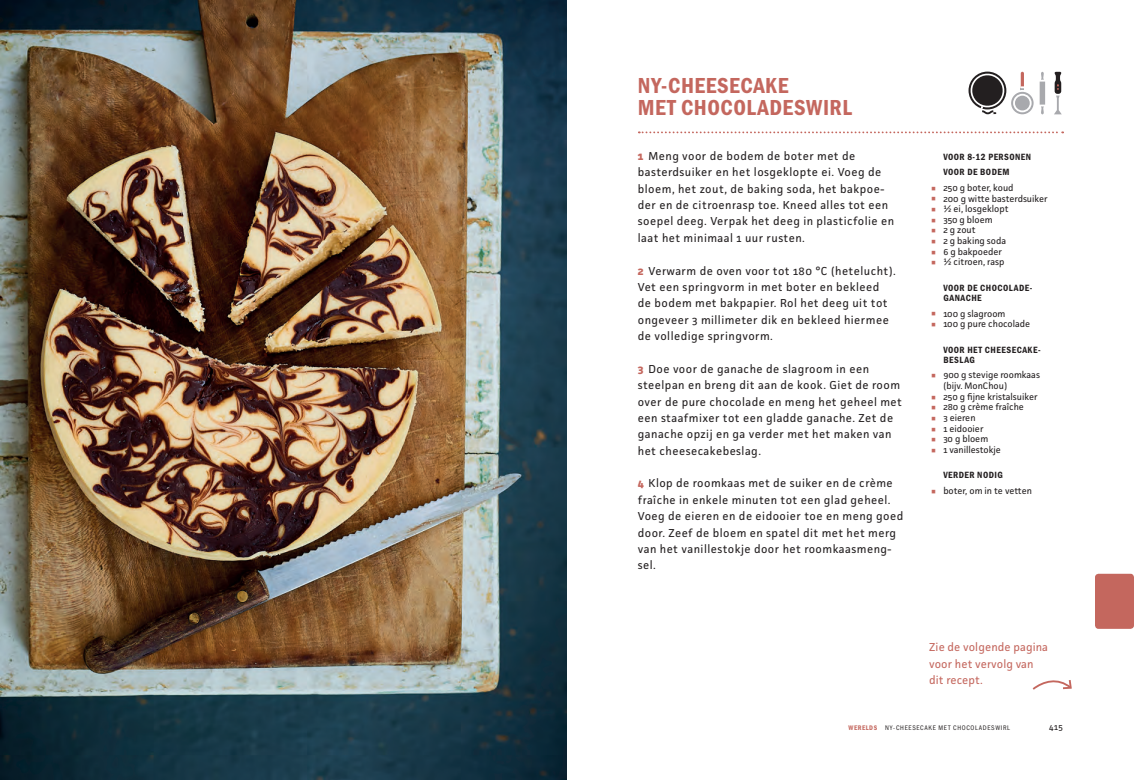
<style>
.page{position:relative;width:1134px;height:780px;background:#fff}
.page>*{position:absolute;margin:0;border:0;box-sizing:border-box;transform-origin:0 0}
.t1{font:32.62px "Franklin Gothic URW Con Boo";color:#c4675e;scale:1.15 1}
.t2{font:22.5px/21.2px "Franklin Gothic URW Con Dem";letter-spacing:.02em;color:#c4675e}
.t3{font:11.5px/16.4px "Facit";letter-spacing:.04em;color:#231f20}
.t4{font:11.5px/16.4px "Facit";letter-spacing:.01em;color:#c4675e}
.t5{font:9.38px/10.6px "Facit";color:#231f20}
.t6{font:9.38px/10.1px "Franklin Gothic URW Con Dem";letter-spacing:.05em;color:#231f20}
.t7{font:9.12px "Facit";color:#231f20}
.t8{font:6.88px "Franklin Gothic URW Con Boo";color:#231f20}
.s1{font-weight:700;font-size:11.75px;color:#c4675e}
.s2{font-family:"Franklin Gothic URW Con Dem";color:#c4675e}
</style>
<div class="page">
<div style="left:1095px;top:573px;width:39px;height:55px;background:#c4675e;border-radius:4px"></div>
<svg style="left:639px;top:131px;width:424px;height:2px"></svg>
<svg style="left:968px;top:71px;width:78px;height:44px"></svg>
<svg style="left:1054px;top:71px;width:8px;height:43px"></svg>
<img style="left:0;top:1px;width:567px;height:778px">
<svg style="left:1032px;top:680px;width:40px;height:10px"></svg>
<h2 class="t2" style="left:638px;top:74px;width:216px">NY-CHEESECAKE<br>MET CHOCOLADESWIRL</h2>
<p class="t3" style="left:638px;top:147px;width:258px"><span class="s1">1</span> Meng voor de bodem de boter met de basterdsuiker en het losgeklopte ei. Voeg de bloem, het zout, de baking soda, het bakpoe&shy;der en de citroenrasp toe. Kneed alles tot een soepel deeg. Verpak het deeg in plasticfolie en laat het minimaal 1 uur rusten.</p>
<p class="t3" style="left:638px;top:262px;width:259px"><span class="s1">2</span> Verwarm de oven voor tot 180 °C (hetelucht).<br>Vet een springvorm in met boter en bekleed<br>de bodem met bakpapier. Rol het deeg uit tot ongeveer 3 millimeter dik en bekleed hiermee de volledige springvorm.</p>
<p class="t3" style="left:638px;top:360px;width:266px"><span class="s1">3</span> Doe voor de ganache de slagroom in een steelpan en breng dit aan de kook. Giet de room over de pure chocolade en meng het geheel met een staafmixer tot een gladde ganache. Zet de ganache opzij en ga verder met het maken van het cheesecakebeslag.</p>
<p class="t3" style="left:638px;top:475px;width:267px"><span class="s1">4</span> Klop de roomkaas met de suiker en de crème fraîche in enkele minuten tot een glad geheel.<br>Voeg de eieren en de eidooier toe en meng goed door. Zeef de bloem en spatel dit met het merg van het vanillestokje door het roomkaasmeng&shy;sel.</p>
<p class="t6" style="left:943px;top:149px;width:89px;line-height:15.2px">VOOR 8-12 PERSONEN<br>VOOR DE BODEM</p>
<h1 class="t1" style="left:929px;top:166px;width:9px">·</h1>
<p class="t5" style="left:943px;top:182px;width:72px">250 g boter, koud</p>
<h1 class="t1" style="left:929px;top:176px;width:9px">·</h1>
<p class="t5" style="left:943px;top:193px;width:106px">200 g witte basterdsuiker</p>
<h1 class="t1" style="left:929px;top:187px;width:9px">·</h1>
<p class="t5" style="left:943px;top:203px;width:67px">½ ei, losgeklopt</p>
<h1 class="t1" style="left:929px;top:198px;width:9px">·</h1>
<p class="t5" style="left:943px;top:214px;width:51px">350 g bloem</p>
<h1 class="t1" style="left:929px;top:208px;width:9px">·</h1>
<p class="t5" style="left:943px;top:225px;width:34px">2 g zout</p>
<h1 class="t1" style="left:929px;top:219px;width:9px">·</h1>
<p class="t5" style="left:943px;top:235px;width:64px">2 g baking soda</p>
<h1 class="t1" style="left:929px;top:230px;width:9px">·</h1>
<p class="t5" style="left:943px;top:246px;width:60px">6 g bakpoeder</p>
<h1 class="t1" style="left:929px;top:240px;width:9px">·</h1>
<p class="t5" style="left:943px;top:256px;width:63px">½ citroen, rasp</p>
<p class="t6" style="left:943px;top:282px;width:90px">VOOR DE CHOCOLADE-<br>GANACHE</p>
<h1 class="t1" style="left:929px;top:291px;width:9px">·</h1>
<p class="t5" style="left:943px;top:308px;width:64px">100 g slagroom</p>
<h1 class="t1" style="left:929px;top:302px;width:9px">·</h1>
<p class="t5" style="left:943px;top:318px;width:88px">100 g pure chocolade</p>
<p class="t6" style="left:943px;top:344px;width:98px">VOOR HET CHEESECAKE-<br>BESLAG</p>
<h1 class="t1" style="left:929px;top:353px;width:9px">·</h1>
<p class="t5" style="left:943px;top:369px;width:98px">900 g stevige roomkaas (bijv. MonChou)</p>
<h1 class="t1" style="left:929px;top:374px;width:9px">·</h1>
<p class="t5" style="left:943px;top:391px;width:96px">250 g fijne kristalsuiker</p>
<h1 class="t1" style="left:929px;top:385px;width:9px">·</h1>
<p class="t5" style="left:943px;top:401px;width:82px">280 g crème fraîche</p>
<h1 class="t1" style="left:929px;top:396px;width:9px">·</h1>
<p class="t5" style="left:943px;top:412px;width:34px">3 eieren</p>
<h1 class="t1" style="left:929px;top:406px;width:9px">·</h1>
<p class="t5" style="left:943px;top:423px;width:42px">1 eidooier</p>
<h1 class="t1" style="left:929px;top:417px;width:9px">·</h1>
<p class="t5" style="left:943px;top:433px;width:46px">30 g bloem</p>
<h1 class="t1" style="left:929px;top:428px;width:9px">·</h1>
<p class="t5" style="left:943px;top:444px;width:59px">1 vanillestokje</p>
<p class="t6" style="left:943px;top:469px;width:61px">VERDER NODIG</p>
<h1 class="t1" style="left:929px;top:469px;width:9px">·</h1>
<p class="t5" style="left:943px;top:485px;width:90px">boter, om in te vetten</p>
<p class="t4" style="left:929px;top:638px;width:120px">Zie de volgende pagina voor het vervolg van dit recept.</p>
<p class="t8" style="left:848px;top:723px;width:51px"><span class="s2">WERELDS</span> NY-CHEESECAKE</p>
<p class="t8" style="left:938px;top:723px;width:5px">MET</p>
<p class="t8" style="left:953px;top:723px;width:6px">CHOCOLADES</p>
<p class="t8" style="left:995px;top:723px;width:10px">WIRL</p>
<p class="t7" style="left:1049px;top:721px;width:15px">415</p>
</div>
